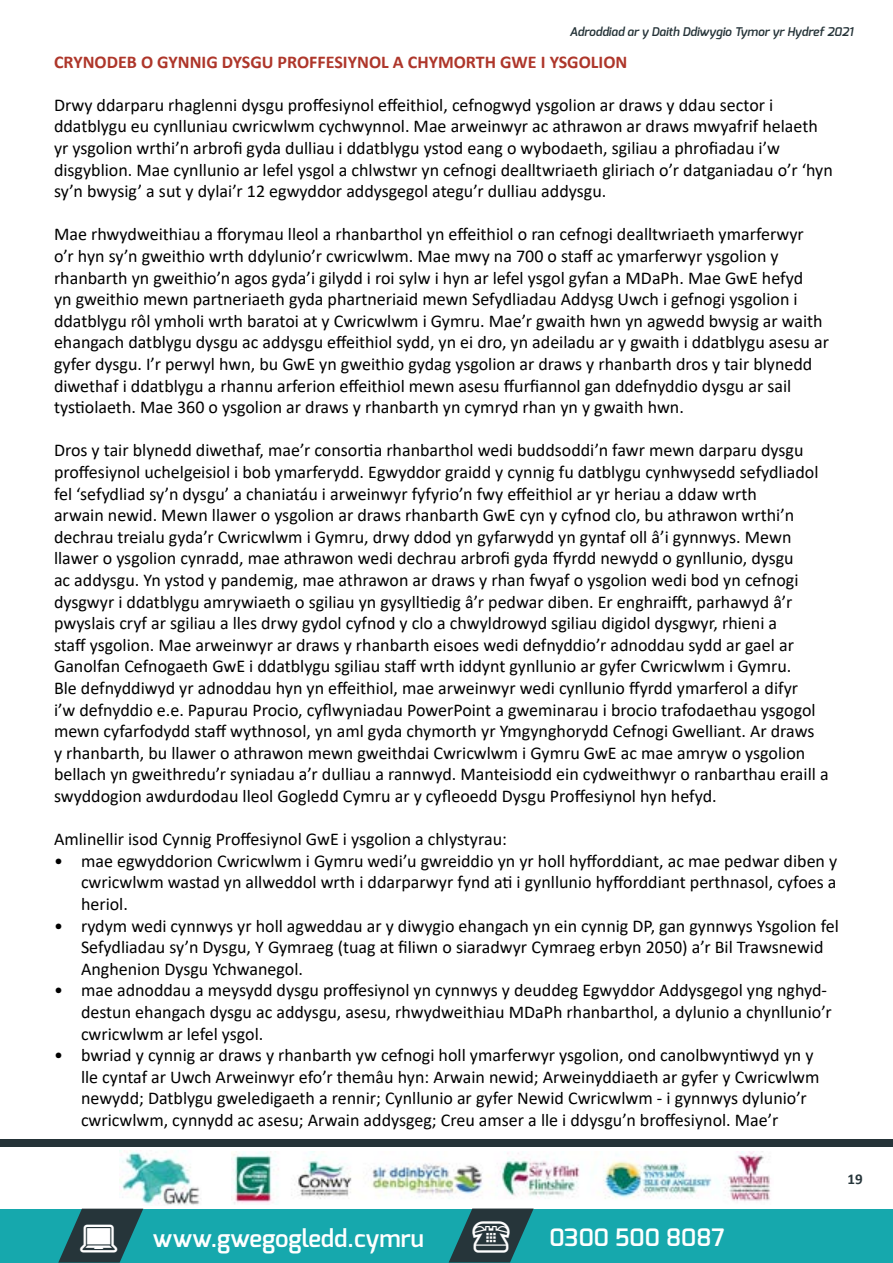
<style>
.page{position:relative;width:893px;height:1263px;background:#fff}
.page>*{position:absolute;margin:0;border:0;box-sizing:border-box;transform-origin:0 0}
.t1{font:600 24px "Exo";color:#fff}
.t2{font:18px/21.6px "Calibri";color:#000}
.t3{font:700 18px "Calibri";color:#ae362a}
.t4{font:700 15px "Calibri";color:#27363b}
.t5{font:italic 600 12px "Exo";color:#253338}
</style>
<div class="page">
<div style="left:0;top:1209px;width:893px;height:54px;background:#16a8ad"></div>
<svg style="left:449px;top:1208px;width:85px;height:54px"></svg>
<div style="left:0;top:1139px;width:893px;height:8px;background:#253338"></div>
<img style="left:231px;top:1152px;width:540px;height:52px">
<img style="left:120px;top:1151px;width:80px;height:54px">
<svg style="left:58px;top:1208px;width:85px;height:54px"></svg>
<p class="t5" style="left:570px;top:24px;width:285px">Adroddiad ar y Daith Ddiwygio Tymor yr Hydref 2021</p>
<p class="t3" style="left:54px;top:49px;width:575px">CRYNODEB O GYNNIG DYSGU PROFFESIYNOL A CHYMORTH GWE I YSGOLION</p>
<p class="t2" style="left:54px;top:93px;width:780px">Drwy ddarparu rhaglenni dysgu proffesiynol effeithiol, cefnogwyd ysgolion ar draws y ddau sector i ddatblygu eu cynlluniau cwricwlwm cychwynnol. Mae arweinwyr ac athrawon ar draws mwyafrif helaeth yr ysgolion wrthi’n arbrofi gyda dulliau i ddatblygu ystod eang o wybodaeth, sgiliau a phrofiadau i’w disgyblion. Mae cynllunio ar lefel ysgol a chlwstwr yn cefnogi dealltwriaeth gliriach o’r datganiadau o’r ‘hyn sy’n bwysig’ a sut y dylai’r 12 egwyddor addysgegol ategu’r dulliau addysgu.</p>
<p class="t2" style="left:54px;top:223px;width:776px">Mae rhwydweithiau a fforymau lleol a rhanbarthol yn effeithiol o ran cefnogi dealltwriaeth ymarferwyr<br>o’r hyn sy’n gweithio wrth ddylunio’r cwricwlwm. Mae mwy na 700 o staff ac ymarferwyr ysgolion y rhanbarth yn gweithio’n agos gyda’i gilydd i roi sylw i hyn ar lefel ysgol gyfan a MDaPh. Mae GwE hefyd<br>yn gweithio mewn partneriaeth gyda phartneriaid mewn Sefydliadau Addysg Uwch i gefnogi ysgolion i ddatblygu rôl ymholi wrth baratoi at y Cwricwlwm i Gymru. Mae’r gwaith hwn yn agwedd bwysig ar waith ehangach datblygu dysgu ac addysgu effeithiol sydd, yn ei dro, yn adeiladu ar y gwaith i ddatblygu asesu ar gyfer dysgu. I’r perwyl hwn, bu GwE yn gweithio gydag ysgolion ar draws y rhanbarth dros y tair blynedd diwethaf i ddatblygu a rhannu arferion effeithiol mewn asesu ffurfiannol gan ddefnyddio dysgu ar sail tystiolaeth. Mae 360 o ysgolion ar draws y rhanbarth yn cymryd rhan yn y gwaith hwn.</p>
<p class="t2" style="left:54px;top:439px;width:776px">Dros y tair blynedd diwethaf, mae’r consortia rhanbarthol wedi buddsoddi’n fawr mewn darparu dysgu proffesiynol uchelgeisiol i bob ymarferydd. Egwyddor graidd y cynnig fu datblygu cynhwysedd sefydliadol fel ‘sefydliad sy’n dysgu’ a chaniatáu i arweinwyr fyfyrio’n fwy effeithiol ar yr heriau a ddaw wrth<br>arwain newid. Mewn llawer o ysgolion ar draws rhanbarth GwE cyn y cyfnod clo, bu athrawon wrthi’n dechrau treialu gyda’r Cwricwlwm i Gymru, drwy ddod yn gyfarwydd yn gyntaf oll â’i gynnwys. Mewn llawer o ysgolion cynradd, mae athrawon wedi dechrau arbrofi gyda ffyrdd newydd o gynllunio, dysgu<br>ac addysgu. Yn ystod y pandemig, mae athrawon ar draws y rhan fwyaf o ysgolion wedi bod yn cefnogi dysgwyr i ddatblygu amrywiaeth o sgiliau yn gysylltiedig â’r pedwar diben. Er enghraifft, parhawyd â’r pwyslais cryf ar sgiliau a lles drwy gydol cyfnod y clo a chwyldrowyd sgiliau digidol dysgwyr, rhieni a<br>staff ysgolion. Mae arweinwyr ar draws y rhanbarth eisoes wedi defnyddio’r adnoddau sydd ar gael ar Ganolfan Cefnogaeth GwE i ddatblygu sgiliau staff wrth iddynt gynllunio ar gyfer Cwricwlwm i Gymru.<br>Ble defnyddiwyd yr adnoddau hyn yn effeithiol, mae arweinwyr wedi cynllunio ffyrdd ymarferol a difyr<br>i’w defnyddio e.e. Papurau Procio, cyflwyniadau PowerPoint a gweminarau i brocio trafodaethau ysgogol mewn cyfarfodydd staff wythnosol, yn aml gyda chymorth yr Ymgynghorydd Cefnogi Gwelliant. Ar draws<br>y rhanbarth, bu llawer o athrawon mewn gweithdai Cwricwlwm i Gymru GwE ac mae amryw o ysgolion bellach yn gweithredu’r syniadau a’r dulliau a rannwyd. Manteisiodd ein cydweithwyr o ranbarthau eraill a swyddogion awdurdodau lleol Gogledd Cymru ar y cyfleoedd Dysgu Proffesiynol hyn hefyd.</p>
<p class="t2" style="left:54px;top:828px;width:454px">Amlinellir isod Cynnig Proffesiynol GwE i ysgolion a chlystyrau:</p>
<p class="t2" style="left:81px;top:849px;width:758px;text-align:justify;text-indent:-27px">• mae egwyddorion Cwricwlwm i Gymru wedi’u gwreiddio yn yr holl hyfforddiant, ac mae pedwar diben y cwricwlwm wastad yn allweddol wrth i ddarparwyr fynd ati i gynllunio hyfforddiant perthnasol, cyfoes a heriol.</p>
<p class="t2" style="left:81px;top:914px;width:759px;text-indent:-27px">• rydym wedi cynnwys yr holl agweddau ar y diwygio ehangach yn ein cynnig DP, gan gynnwys Ysgolion fel<br>Sefydliadau sy’n Dysgu, Y Gymraeg (tuag at filiwn o siaradwyr Cymraeg erbyn 2050) a’r Bil Trawsnewid<br>Anghenion Dysgu Ychwanegol.</p>
<p class="t2" style="left:81px;top:979px;width:752px;text-indent:-27px">• mae adnoddau a meysydd dysgu proffesiynol yn cynnwys y deuddeg Egwyddor Addysgegol yng nghyd&shy;destun ehangach dysgu ac addysgu, asesu, rhwydweithiau MDaPh rhanbarthol, a dylunio a chynllunio’r cwricwlwm ar lefel ysgol.</p>
<p class="t2" style="left:81px;top:1044px;width:740px;text-indent:-27px">• bwriad y cynnig ar draws y rhanbarth yw cefnogi holl ymarferwyr ysgolion, ond canolbwyntiwyd yn y lle cyntaf ar Uwch Arweinwyr efo’r themâu hyn: Arwain newid; Arweinyddiaeth ar gyfer y Cwricwlwm newydd; Datblygu gweledigaeth a rennir; Cynllunio ar gyfer Newid Cwricwlwm - i gynnwys dylunio’r cwricwlwm, cynnydd ac asesu; Arwain addysgeg; Creu amser a lle i ddysgu’n broffesiynol. Mae’r</p>
<h1 class="t1" style="left:153px;top:1222px;width:273px">www.gwegogledd.cymru</h1>
<h1 class="t1" style="left:468px;top:1222px;width:258px">☎ 0300 500 8087</h1>
<p class="t4" style="left:847px;top:1168px;width:17px">19</p>
</div>
